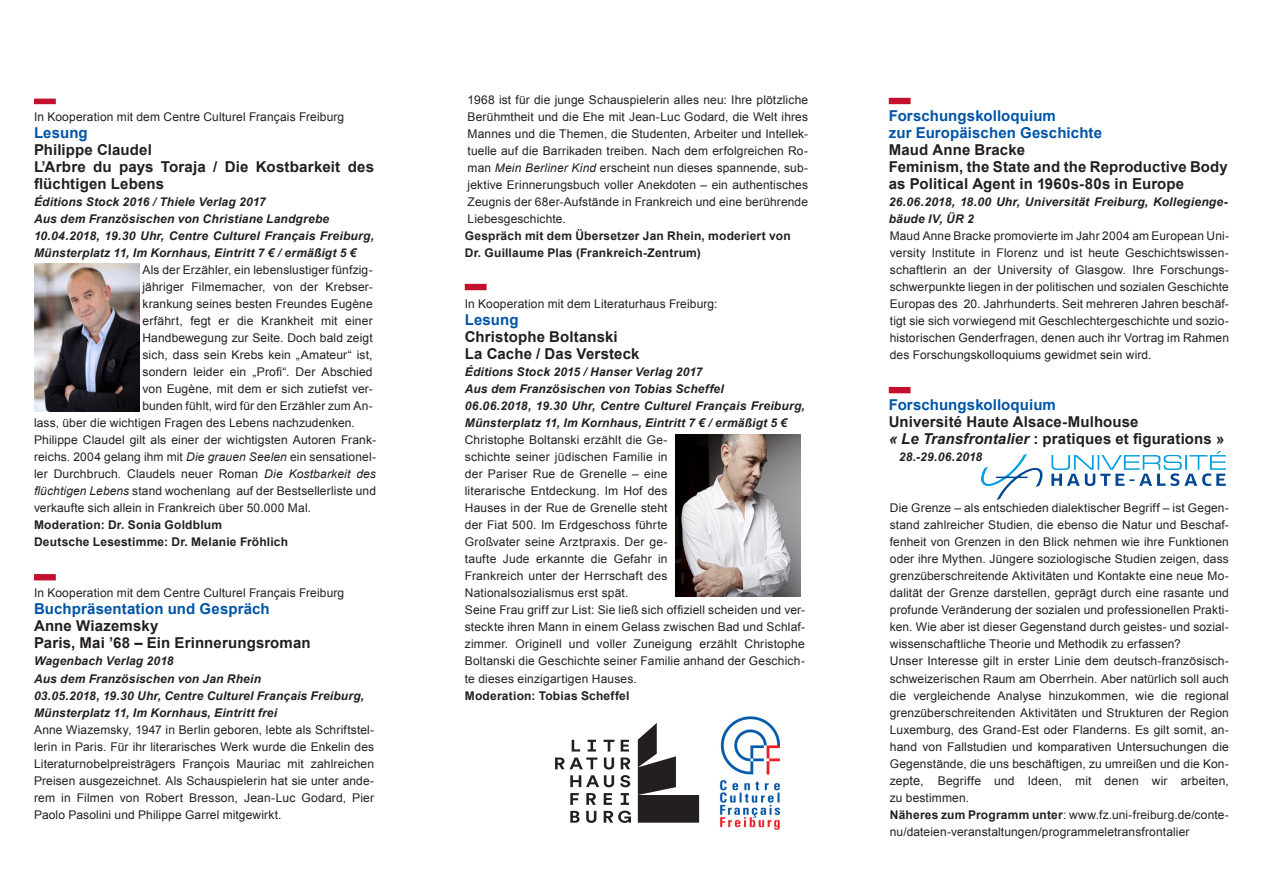
<style>
.page{position:relative;width:1263px;height:893px;background:#fff}
.page>*{position:absolute;margin:0;border:0;box-sizing:border-box;transform-origin:0 0}
._03_Fließtext_8_5pt{font:700 15px/17px "Arial";letter-spacing:.01em;color:#231f20}
._03_Fließtext_8_5pt-2{font:700 15px "Arial";letter-spacing:.01em;color:#0154a6}
._03_Fließtext_8_5pt-3{font:12px/17px "Arial";letter-spacing:.01em;color:#231f20;text-align:justify}
._03_Fließtext_8_5pt-4{font:italic 700 12px/17px "Arial";letter-spacing:.015em;color:#231f20}
._03_Fließtext_8_5pt-5{font:700 12px "Arial";letter-spacing:.02em;color:#231f20}
.s1{font-style:italic}
.s2{font-size:12.75px}
.s3{font-weight:700}
</style>
<div class="page">
<div style="left:34px;top:99px;width:22px;height:5px;background:#c3102e"></div>
<div style="left:465px;top:284px;width:22px;height:6px;background:#c3102e"></div>
<img style="left:675px;top:434px;width:125px;height:163px">
<svg style="left:638px;top:723px;width:61px;height:100px"></svg>
<svg style="left:586px;top:793px;width:10px;height:12px"></svg>
<svg style="left:572px;top:740px;width:8px;height:11px"></svg>
<svg style="left:588px;top:740px;width:8px;height:11px"></svg>
<svg style="left:621px;top:793px;width:8px;height:12px"></svg>
<svg style="left:621px;top:740px;width:8px;height:11px"></svg>
<svg style="left:603px;top:740px;width:11px;height:11px"></svg>
<svg style="left:586px;top:811px;width:45px;height:12px"></svg>
<svg style="left:604px;top:793px;width:8px;height:12px"></svg>
<svg style="left:570px;top:811px;width:10px;height:12px"></svg>
<svg style="left:570px;top:793px;width:9px;height:12px"></svg>
<svg style="left:555px;top:757px;width:75px;height:30px"></svg>
<div style="left:889px;top:98px;width:21px;height:6px;background:#c3102e"></div>
<div style="left:889px;top:387px;width:21px;height:6px;background:#c3102e"></div>
<img style="left:982px;top:452px;width:243px;height:48px">
<img style="left:719px;top:716px;width:62px;height:114px">
<img style="left:34px;top:264px;width:105px;height:148px">
<div style="left:34px;top:574px;width:22px;height:6px;background:#c3102e"></div>
<p class="_03_Fließtext_8_5pt-3" style="left:34px;top:109px;width:312px">In Kooperation mit dem Centre Culturel Français Freiburg</p>
<p class="_03_Fließtext_8_5pt-2" style="left:34px;top:123px;width:55px">Lesung</p>
<p class="_03_Fließtext_8_5pt" style="left:34px;top:142px;width:119px">Philippe Claudel</p>
<p class="_03_Fließtext_8_5pt" style="left:34px;top:159px;width:342px">L’Arbre du pays Toraja / Die Kostbarkeit des flüchtigen Lebens</p>
<p class="_03_Fließtext_8_5pt-4" style="left:34px;top:194px;width:233px">Éditions Stock 2016 / Thiele Verlag 2017</p>
<p class="_03_Fließtext_8_5pt-4" style="left:34px;top:211px;width:297px">Aus dem Französischen von Christiane Landgrebe</p>
<p class="_03_Fließtext_8_5pt-4" style="left:34px;top:228px;width:342px">10.04.2018, 19.30 Uhr, Centre Culturel Français Freiburg,<br>Münsterplatz 11, Im Kornhaus, Eintritt 7 € / ermäßigt 5 €</p>
<p class="_03_Fließtext_8_5pt-3" style="left:142px;top:262px;width:232px">Als der Erzähler, ein lebenslustiger fünfzig&shy;jähriger Filmemacher, von der Krebser&shy;krankung seines besten Freundes Eugène erfährt, fegt er die Krankheit mit einer Handbewegung zur Seite. Doch bald zeigt sich, dass sein Krebs kein „Amateur“ ist, sondern leider ein „Profi“. Der Abschied von Eugène, mit dem er sich zutiefst ver&shy;bunden fühlt, wird für den Erzähler zum An-</p>
<p class="_03_Fließtext_8_5pt-3" style="left:34px;top:415px;width:322px">lass, über die wichtigen Fragen des Lebens nachzudenken.</p>
<p class="_03_Fließtext_8_5pt-3" style="left:34px;top:432px;width:343px">Philippe Claudel gilt als einer der wichtigsten Autoren Frank&shy;reichs. 2004 gelang ihm mit <span class="s1">Die grauen Seelen</span> ein sensationel&shy;ler Durchbruch. Claudels neuer Roman <span class="s1">Die Kostbarkeit des flüchtigen Lebens</span> stand wochenlang auf der Bestsellerliste und verkaufte sich allein in Frankreich über 50.000 Mal.</p>
<p class="_03_Fließtext_8_5pt-5" style="left:34px;top:517px;width:190px">Moderation: Dr. Sonia Goldblum</p>
<p class="_03_Fließtext_8_5pt-5" style="left:34px;top:534px;width:256px">Deutsche Lesestimme: Dr. Melanie Fröhlich</p>
<p class="_03_Fließtext_8_5pt-3" style="left:34px;top:585px;width:312px">In Kooperation mit dem Centre Culturel Français Freiburg</p>
<p class="_03_Fließtext_8_5pt-2" style="left:34px;top:599px;width:237px">Buchpräsentation und Gespräch</p>
<p class="_03_Fließtext_8_5pt" style="left:34px;top:618px;width:126px">Anne Wiazemsky</p>
<p class="_03_Fließtext_8_5pt" style="left:34px;top:635px;width:278px">Paris, Mai ’68 – Ein Erinnerungsroman</p>
<p class="_03_Fließtext_8_5pt-4" style="left:34px;top:653px;width:141px">Wagenbach Verlag 2018</p>
<p class="_03_Fließtext_8_5pt-4" style="left:34px;top:670px;width:228px">Aus dem Französischen von Jan Rhein</p>
<p class="_03_Fließtext_8_5pt-4" style="left:34px;top:687px;width:332px">03.05.2018, 19.30 Uhr, Centre Culturel Français Freiburg,</p>
<p class="_03_Fließtext_8_5pt-4" style="left:34px;top:704px;width:245px">Münsterplatz 11, Im Kornhaus, Eintritt frei</p>
<p class="_03_Fließtext_8_5pt-3" style="left:34px;top:721px;width:342px">Anne Wiazemsky, 1947 in Berlin geboren, lebte als Schriftstel&shy;lerin in Paris. Für ihr literarisches Werk wurde die Enkelin des Literaturnobelpreisträgers François Mauriac mit zahlreichen Preisen ausgezeichnet. Als Schauspielerin hat sie unter ande&shy;rem in Filmen von Robert Bresson, Jean-Luc Godard, Pier</p>
<p class="_03_Fließtext_8_5pt-3" style="left:34px;top:806px;width:249px">Paolo Pasolini und Philippe Garrel mitgewirkt.</p>
<p class="_03_Fließtext_8_5pt-3" style="left:468px;top:92px;width:342px">1968 ist für die junge Schauspielerin alles neu: Ihre plötzliche Berühmtheit und die Ehe mit Jean-Luc Godard, die Welt ihres Mannes und die Themen, die Studenten, Arbeiter und Intellek&shy;tuelle auf die Barrikaden treiben. Nach dem erfolgreichen Ro&shy;man <span class="s1">Mein Berliner Kind</span> erscheint nun dieses spannende, sub&shy;jektive Erinnerungsbuch voller Anekdoten – ein authentisches Zeugnis der 68er-Aufstände in Frankreich und eine berührende Liebesgeschichte.</p>
<p class="_03_Fließtext_8_5pt-5" style="left:465px;top:228px;width:327px">Gespräch mit dem Übersetzer Jan Rhein, moderiert von</p>
<p class="_03_Fließtext_8_5pt-5" style="left:465px;top:245px;width:237px">Dr. Guillaume Plas (Frankreich-Zentrum)</p>
<p class="_03_Fließtext_8_5pt-3" style="left:465px;top:296px;width:254px">In Kooperation mit dem Literaturhaus Freiburg:</p>
<p class="_03_Fließtext_8_5pt-2" style="left:465px;top:310px;width:55px">Lesung</p>
<p class="_03_Fließtext_8_5pt" style="left:465px;top:329px;width:154px">Christophe Boltanski</p>
<p class="_03_Fließtext_8_5pt" style="left:465px;top:346px;width:176px">La Cache / Das Versteck</p>
<p class="_03_Fließtext_8_5pt-4" style="left:465px;top:364px;width:239px">Éditions Stock 2015 / Hanser Verlag 2017</p>
<p class="_03_Fließtext_8_5pt-4" style="left:465px;top:381px;width:261px">Aus dem Französischen von Tobias Scheffel</p>
<p class="_03_Fließtext_8_5pt-4" style="left:465px;top:398px;width:342px">06.06.2018, 19.30 Uhr, Centre Culturel Français Freiburg,<br>Münsterplatz 11, Im Kornhaus, Eintritt 7 € / ermäßigt 5 €</p>
<p class="_03_Fließtext_8_5pt-3" style="left:465px;top:432px;width:204px">Christophe Boltanski erzählt die Ge&shy;schichte seiner jüdischen Familie in der Pariser Rue de Grenelle – eine literarische Entdeckung. Im Hof des Hauses in der Rue de Grenelle steht der Fiat 500. Im Erdgeschoss führte Großvater seine Arztpraxis. Der ge&shy;taufte Jude erkannte die Gefahr in Frankreich unter der Herrschaft des Nationalsozialismus erst spät.</p>
<p class="_03_Fließtext_8_5pt-3" style="left:465px;top:602px;width:342px">Seine Frau griff zur List: Sie ließ sich offiziell scheiden und ver&shy;steckte ihren Mann in einem Gelass zwischen Bad und Schlaf&shy;zimmer. Originell und voller Zuneigung erzählt Christophe</p>
<p class="_03_Fließtext_8_5pt-3" style="left:465px;top:653px;width:342px">Boltanski die Geschichte seiner Familie anhand der Geschich&shy;te dieses einzigartigen Hauses.</p>
<p class="_03_Fließtext_8_5pt-5" style="left:465px;top:687px;width:166px">Moderation: Tobias Scheffel</p>
<p class="_03_Fließtext_8_5pt-2" style="left:889px;top:106px;width:169px">Forschungskolloquium</p>
<p class="_03_Fließtext_8_5pt-2" style="left:889px;top:123px;width:215px">zur Europäischen Geschichte</p>
<p class="_03_Fließtext_8_5pt" style="left:889px;top:142px;width:138px">Maud Anne Bracke</p>
<p class="_03_Fließtext_8_5pt" style="left:889px;top:159px;width:341px">Feminism, the State and the Reproductive Body as Political Agent in 1960s-80s in Europe</p>
<p class="_03_Fließtext_8_5pt-4" style="left:889px;top:194px;width:341px">26.06.2018, 18.00 Uhr, Universität Freiburg, Kollegienge&shy;bäude IV, ÜR 2</p>
<p class="_03_Fließtext_8_5pt-3" style="left:890px;top:228px;width:341px">Maud Anne Bracke promovierte im Jahr 2004 am European Uni&shy;versity Institute in Florenz und ist heute Geschichtswissen&shy;schaftlerin an der University of Glasgow. Ihre Forschungs&shy;schwerpunkte liegen in der politischen und sozialen Geschichte Europas des 20. Jahrhunderts. Seit mehreren Jahren beschäf&shy;tigt sie sich vorwiegend mit Geschlechtergeschichte und sozio&shy;historischen Genderfragen, denen auch ihr Vortrag im Rahmen des Forschungskolloquiums gewidmet sein wird.</p>
<p class="_03_Fließtext_8_5pt-2" style="left:889px;top:395px;width:169px">Forschungskolloquium</p>
<p class="_03_Fließtext_8_5pt" style="left:889px;top:414px;width:251px">Université Haute Alsace-Mulhouse</p>
<p class="_03_Fließtext_8_5pt" style="left:889px;top:431px;width:337px"><span class="s1">« Le Transfrontalier</span> : pratiques et figurations »</p>
<p class="_03_Fließtext_8_5pt-4" style="left:899px;top:449px;width:85px">28.-29.06.2018</p>
<p class="_03_Fließtext_8_5pt-3" style="left:890px;top:500px;width:341px">Die Grenze – als entschieden dialektischer Begriff – ist Gegen&shy;stand zahlreicher Studien, die ebenso die Natur und Beschaf&shy;fenheit von Grenzen in den Blick nehmen wie ihre Funktionen oder ihre Mythen. Jüngere soziologische Studien zeigen, dass grenzüberschreitende Aktivitäten und Kontakte eine neue Mo&shy;dalität der Grenze darstellen, geprägt durch eine rasante und profunde Veränderung der sozialen und professionellen Prakti&shy;ken. Wie aber ist dieser Gegenstand durch geistes- und sozial&shy;wissenschaftliche Theorie und Methodik zu erfassen?</p>
<p class="_03_Fließtext_8_5pt-3" style="left:890px;top:653px;width:341px">Unser Interesse gilt in erster Linie dem deutsch-französisch&shy;schweizerischen Raum am Oberrhein. Aber natürlich soll auch die vergleichende Analyse hinzukommen, wie die regional grenzüberschreitenden Aktivitäten und Strukturen der Region Luxemburg, des Grand-Est oder Flanderns. Es gilt somit, an&shy;hand von Fallstudien und komparativen Untersuchungen die Gegenstände, die uns beschäftigen, zu umreißen und die Kon&shy;zep<span class="s2">te,</span> Begriffe und Ideen, mit denen wir arbeiten,</p>
<p class="_03_Fließtext_8_5pt-3" style="left:890px;top:789px;width:81px">zu bestimmen.</p>
<p class="_03_Fließtext_8_5pt-3" style="left:890px;top:806px;width:341px"><span class="s3">Näheres zum Programm unter</span>: www.fz.uni-freiburg.de/conte&shy;nu/dateien-veranstaltungen/programmeletransfrontalier</p>
</div>
